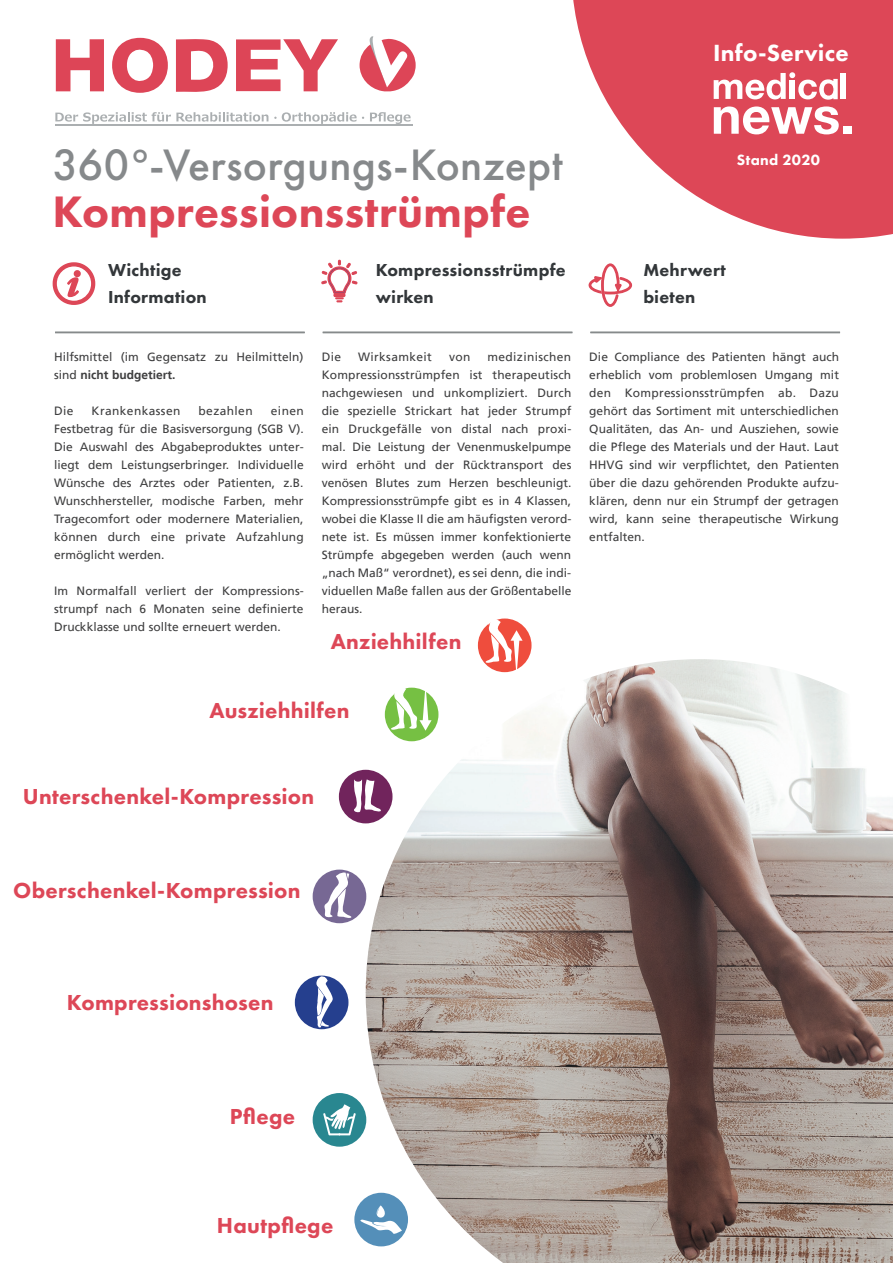
<style>
.page{position:relative;width:893px;height:1263px;background:#fff}
.page>*{position:absolute;margin:0;border:0;box-sizing:border-box;transform-origin:0 0}
.t1{font:500 45.75px "Futura PT";letter-spacing:.005em;color:#86898b}
.t2{font:800 45.75px "Futura PT";letter-spacing:.01em;color:#dd4757}
.t3{font:800 24.3px "Futura PT";letter-spacing:.015em;color:#fff}
.t4{font:800 22.5px "Futura PT";letter-spacing:.01em;color:#dd4757}
.t5{font:800 18px/27px "Futura PT";letter-spacing:.015em;color:#33373a}
.t6{font:800 15.3px "Futura PT";letter-spacing:.02em;color:#fff}
.t7{font:12px/18px "Frutiger LT";color:#3e3e3f;text-align:justify}
.t8{font:12px "Frutiger LT";letter-spacing:.035em;color:#3e3e3f}
.t9{font:12px "Frutiger LT";letter-spacing:.03em;color:#3e3e3f}
.s1{font-weight:700}
</style>
<div class="page">
<svg style="left:573px;top:0;width:320px;height:239px;fill:#dd4757"></svg>
<svg style="left:714px;top:106px;width:125px;height:28px"></svg>
<div style="left:843px;top:126px;width:8px;height:8px;background:#fff"></div>
<div style="left:841px;top:73px;width:5px;height:26px;background:#fff"></div>
<svg style="left:714px;top:72px;width:124px;height:28px"></svg>
<svg style="left:588px;top:263px;width:45px;height:44px"></svg>
<svg style="left:321px;top:260px;width:37px;height:42px"></svg>
<svg style="left:52px;top:262px;width:44px;height:43px"></svg>
<hr style="left:55px;top:125px;width:358px;height:1px;background:#abafb1">
<svg style="left:55px;top:112px;width:213px;height:12px"></svg>
<svg style="left:274px;top:112px;width:90px;height:12px"></svg>
<svg style="left:370px;top:112px;width:41px;height:12px"></svg>
<svg style="left:56px;top:39px;width:48px;height:52px"></svg>
<svg style="left:176px;top:39px;width:52px;height:53px"></svg>
<svg style="left:112px;top:38px;width:56px;height:55px"></svg>
<svg style="left:236px;top:39px;width:102px;height:52px"></svg>
<svg style="left:360px;top:36px;width:56px;height:56px"></svg>
<hr style="left:55px;top:332px;width:250px;height:1px;background:#868a8b">
<hr style="left:323px;top:332px;width:249px;height:1px;background:#868a8b">
<hr style="left:590px;top:332px;width:250px;height:1px;background:#868a8b">
<img style="left:366px;top:659px;width:527px;height:604px">
<div style="left:478px;top:618px;width:53px;height:54px;background:#ef4d3d;border-radius:50%"></div>
<div style="left:385px;top:688px;width:53px;height:53px;background:#76c043;border-radius:50%"></div>
<div style="left:339px;top:770px;width:53px;height:53px;background:#71245c;border-radius:50%"></div>
<div style="left:313px;top:869px;width:53px;height:54px;background:#776894;border-radius:50%"></div>
<div style="left:354px;top:1193px;width:54px;height:53px;background:#548fb9;border-radius:50%"></div>
<div style="left:313px;top:1093px;width:53px;height:54px;background:#298790;border-radius:50%"></div>
<div style="left:295px;top:975px;width:53px;height:54px;background:#253f8e;border-radius:50%"></div>
<svg style="left:360px;top:1205px;width:42px;height:29px"></svg>
<svg style="left:485px;top:618px;width:38px;height:58px"></svg>
<svg style="left:391px;top:684px;width:41px;height:47px"></svg>
<svg style="left:324px;top:872px;width:28px;height:46px"></svg>
<svg style="left:354px;top:779px;width:27px;height:34px"></svg>
<svg style="left:316px;top:975px;width:17px;height:52px"></svg>
<svg style="left:323px;top:1104px;width:33px;height:31px"></svg>
<h2 class="t3" style="left:713px;top:37px;width:137px">Info-Service</h2>
<h1 class="t1" style="left:53px;top:137px;width:512px">360°-Versorgungs-Konzept</h1>
<h1 class="t2" style="left:53px;top:183px;width:479px">Kompressionsstrümpfe</h1>
<h3 class="t5" style="left:108px;top:257px;width:100px">Wichtige<br>Information</h3>
<h3 class="t5" style="left:376px;top:257px;width:192px">Kompressionsstrümpfe wirken</h3>
<p class="t6" style="left:737px;top:151px;width:85px">Stand 2020</p>
<h3 class="t5" style="left:643px;top:257px;width:84px">Mehrwert bieten</h3>
<p class="t7" style="left:54px;top:348px;width:251px">Hilfsmittel (im Gegensatz zu Heilmitteln) sind <span class="s1">nicht budgetiert.</span></p>
<p class="t7" style="left:54px;top:402px;width:21px">Die</p>
<p class="t8" style="left:92px;top:404px;width:90px">Krankenkassen</p>
<p class="t8" style="left:199px;top:404px;width:56px">bezahlen</p>
<p class="t7" style="left:54px;top:402px;width:251px;text-indent:217px">einen Festbetrag für die Basisversorgung (SGB V).<br>Die Auswahl des Abgabeproduktes unter&shy;liegt dem Leistungserbringer. Individuelle Wünsche des Arztes oder Patienten, z.B.<br>Wunschhersteller, modische Farben, mehr Tragecomfort oder modernere Materialien, können durch eine private Aufzahlung ermöglicht werden.</p>
<p class="t7" style="left:54px;top:582px;width:251px">Im Normalfall verliert der Kompressions&shy;strumpf nach 6 Monaten seine definierte Druckklasse und sollte erneuert werden.</p>
<p class="t7" style="left:322px;top:348px;width:251px;text-indent:166px">medizinischen Kompressionsstrümpfen ist therapeutisch nachgewiesen und unkompliziert. Durch die spezielle Strickart hat jeder Strumpf ein Druckgefälle von distal nach proxi&shy;mal. Die Leistung der Venenmuskelpumpe wird erhöht und der Rücktransport des venösen Blutes zum Herzen beschleunigt.<br>Kompressionsstrümpfe gibt es in 4 Klassen, wobei die Klasse II die am häufigsten verord&shy;nete ist. Es müssen immer konfektionierte Strümpfe abgegeben werden (auch wenn „nach Maß“ verordnet), es sei denn, die indi&shy;viduellen Maße fallen aus der Größentabelle heraus.</p>
<p class="t7" style="left:322px;top:348px;width:21px">Die</p>
<p class="t9" style="left:358px;top:350px;width:75px">Wirksamkeit</p>
<p class="t7" style="left:449px;top:348px;width:23px">von</p>
<h3 class="t4" style="left:331px;top:627px;width:132px">Anziehhilfen</h3>
<p class="t7" style="left:589px;top:348px;width:251px">Die Compliance des Patienten hängt auch erheblich vom problemlosen Umgang mit den Kompressionsstrümpfen ab. Dazu gehört das Sortiment mit unterschiedlichen Qualitäten, das An- und Ausziehen, sowie die Pflege des Materials und der Haut. Laut HHVG sind wir verpflichtet, den Patienten über die dazu gehörenden Produkte aufzu&shy;klären, denn nur ein Strumpf der getragen wird, kann seine therapeutische Wirkung entfalten.</p>
<h3 class="t4" style="left:209px;top:696px;width:142px">Ausziehhilfen</h3>
<h3 class="t4" style="left:23px;top:782px;width:293px">Unterschenkel-Kompression</h3>
<h3 class="t4" style="left:13px;top:877px;width:289px">Oberschenkel-Kompression</h3>
<h3 class="t4" style="left:67px;top:988px;width:208px">Kompressionshosen</h3>
<h3 class="t4" style="left:230px;top:1103px;width:67px">Pflege</h3>
<h3 class="t4" style="left:217px;top:1211px;width:118px">Hautpflege</h3>
</div>
